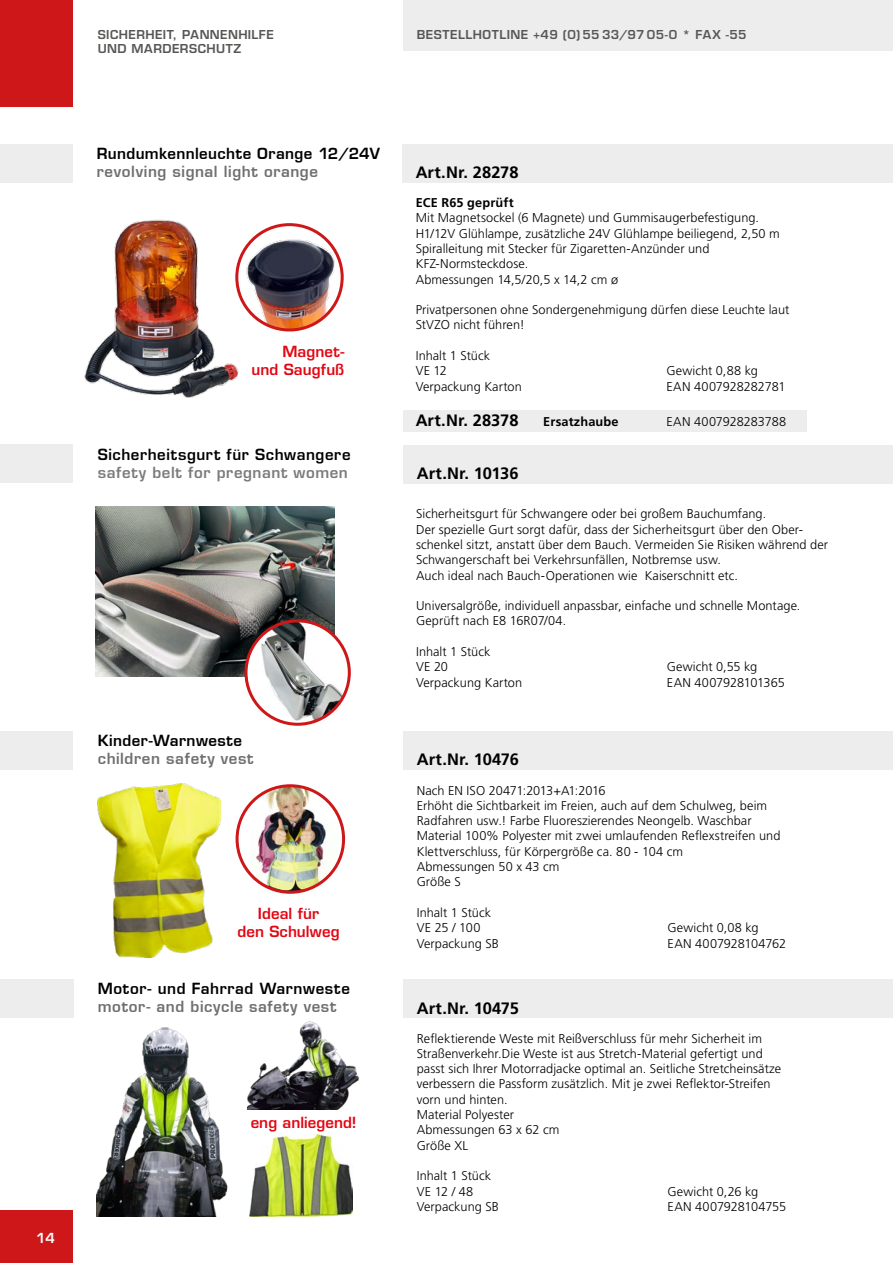
<style>
.page{position:relative;width:893px;height:1263px;background:#fff}
.page>*{position:absolute;margin:0;border:0;box-sizing:border-box;transform-origin:0 0}
.t1{font:700 16.5px "Frutiger LT Std";letter-spacing:.005em;color:#000}
.t2{font:600 15px "Eurostile LT";letter-spacing:.03em;color:#000}
.t3{font:600 15px "Eurostile LT";letter-spacing:.04em;color:#706f6f}
.t4{font:600 15px/18px "Eurostile LT Std";letter-spacing:.005em;color:#e30613;text-align:right}
.t5{font:600 15px "Eurostile LT Std";letter-spacing:.04em;color:#000}
.t6{font:600 15px "Eurostile LT Std";letter-spacing:.04em;color:#7c7b7b}
.t7{font:600 13.5px "Eurostile LT Std";color:#fff}
.t8{font:300 12.75px/15.3px "Frutiger LT Std";letter-spacing:.005em;color:#000}
.t9{font:700 12.75px "Frutiger LT Std";letter-spacing:.01em;color:#000}
.t10{font:300 12.75px "Frutiger LT Std";letter-spacing:-.015em;color:#000}
.t11{font:600 12px/14.4px "Eurostile LT Std";letter-spacing:.035em;color:#575756}
</style>
<div class="page">
<div style="left:0;top:0;width:72px;height:106px;background:#cd1719"></div>
<div style="left:0;top:1210px;width:72px;height:53px;background:#cd1719"></div>
<div style="left:404px;top:0;width:489px;height:51px;background:#ededed"></div>
<div style="left:0;top:144px;width:72px;height:39px;background:#ededed"></div>
<div style="left:403px;top:144px;width:490px;height:39px;background:#ededed"></div>
<div style="left:403px;top:410px;width:404px;height:21px;background:#ededed"></div>
<img style="left:84px;top:219px;width:156px;height:179px">
<svg style="left:237px;top:225px;width:105px;height:105px"></svg>
<img style="left:241px;top:235px;width:96px;height:95px">
<div style="left:235px;top:223px;width:109px;height:108px;border:3px solid #cd1719;border-radius:50%"></div>
<div style="left:0;top:444px;width:72px;height:38px;background:#ededed"></div>
<div style="left:404px;top:445px;width:489px;height:38px;background:#ededed"></div>
<img style="left:96px;top:507px;width:238px;height:169px">
<img style="left:246px;top:621px;width:103px;height:103px;border-radius:52px">
<div style="left:244px;top:619px;width:107px;height:107px;border:3px solid #cd1719;border-radius:50%"></div>
<img style="left:98px;top:784px;width:123px;height:173px">
<svg style="left:237px;top:786px;width:107px;height:106px"></svg>
<img style="left:251px;top:786px;width:88px;height:106px">
<div style="left:236px;top:784px;width:109px;height:110px;border:3px solid #cd1719;border-radius:50%"></div>
<div style="left:0;top:732px;width:72px;height:38px;background:#ededed"></div>
<div style="left:404px;top:731px;width:489px;height:39px;background:#ededed"></div>
<img style="left:248px;top:1021px;width:111px;height:89px">
<div style="left:0;top:980px;width:73px;height:38px;background:#ededed"></div>
<div style="left:404px;top:980px;width:489px;height:38px;background:#ededed"></div>
<img style="left:97px;top:1027px;width:131px;height:189px">
<img style="left:250px;top:1134px;width:103px;height:82px">
<p class="t7" style="left:36px;top:1230px;width:21px">14</p>
<p class="t11" style="left:98px;top:27px;width:178px">SICHERHEIT, PANNENHILFE<br>UND MARDERSCHUTZ</p>
<p class="t11" style="left:417px;top:27px;width:331px">BESTELLHOTLINE +49 (0) 55 33/97 05-0 * FAX -55</p>
<p class="t2" style="left:97px;top:144px;width:285px">Rundumkennleuchte Orange 12/24V</p>
<p class="t3" style="left:97px;top:162px;width:223px">revolving signal light orange</p>
<p class="t1" style="left:416px;top:163px;width:104px">Art.Nr. 28278</p>
<p class="t9" style="left:416px;top:195px;width:100px">ECE R65 geprüft</p>
<p class="t8" style="left:416px;top:210px;width:366px">Mit Magnetsockel (6 Magnete) und Gummisaugerbefestigung.<br>H1/12V Glühlampe, zusätzliche 24V Glühlampe beiliegend, 2,50 m Spiralleitung mit Stecker für Zigaretten-Anzünder und KFZ-Normsteckdose.<br>Abmessungen 14,5/20,5 x 14,2 cm ø</p>
<p class="t8" style="left:416px;top:302px;width:375px">Privatpersonen ohne Sondergenehmigung dürfen diese Leuchte laut<br>StVZO nicht führen!</p>
<p class="t8" style="left:416px;top:348px;width:76px">Inhalt 1 Stück<br>VE 12</p>
<p class="t4" style="left:252px;top:342px;width:94px">Magnet-<br>und Saugfuß</p>
<p class="t8" style="left:666px;top:363px;width:93px">Gewicht 0,88 kg</p>
<p class="t8" style="left:416px;top:379px;width:108px">Verpackung Karton</p>
<p class="t8" style="left:666px;top:379px;width:120px">EAN 4007928282781</p>
<p class="t1" style="left:416px;top:410px;width:104px">Art.Nr. 28378</p>
<p class="t9" style="left:543px;top:414px;width:77px">Ersatzhaube</p>
<p class="t8" style="left:666px;top:414px;width:121px">EAN 4007928283788</p>
<p class="t5" style="left:98px;top:445px;width:254px">Sicherheitsgurt für Schwangere</p>
<p class="t6" style="left:98px;top:463px;width:252px">safety belt for pregnant women</p>
<p class="t1" style="left:417px;top:463px;width:103px">Art.Nr. 10136</p>
<p class="t8" style="left:416px;top:506px;width:414px">Sicherheitsgurt für Schwangere oder bei großem Bauchumfang.<br>Der spezielle Gurt sorgt dafür, dass der Sicherheitsgurt über den Ober&shy;schenkel sitzt, anstatt über dem Bauch. Vermeiden Sie Risiken während der Schwangerschaft bei Verkehrsunfällen, Notbremse usw.<br>Auch ideal nach Bauch-Operationen wie Kaiserschnitt etc.</p>
<p class="t8" style="left:416px;top:598px;width:386px">Universalgröße, individuell anpassbar, einfache und schnelle Montage.<br>Geprüft nach E8 16R07/04.</p>
<p class="t8" style="left:416px;top:644px;width:76px">Inhalt 1 Stück<br>VE 20</p>
<p class="t8" style="left:667px;top:659px;width:92px">Gewicht 0,55 kg</p>
<p class="t2" style="left:98px;top:731px;width:146px">Kinder-Warnweste</p>
<p class="t3" style="left:98px;top:749px;width:157px">children safety vest</p>
<p class="t4" style="left:237px;top:904px;width:104px;text-align:center">Ideal für<br>den Schulweg</p>
<p class="t8" style="left:416px;top:675px;width:108px">Verpackung Karton</p>
<p class="t8" style="left:667px;top:675px;width:119px">EAN 4007928101365</p>
<p class="t1" style="left:417px;top:749px;width:104px">Art.Nr. 10476</p>
<p class="t8" style="left:417px;top:783px;width:365px">Nach EN ISO 20471:2013+A1:2016<br>Erhöht die Sichtbarkeit im Freien, auch auf dem Schulweg, beim Radfahren usw.! Farbe Fluoreszierendes Neongelb. Waschbar Material 100% Polyester mit zwei umlaufenden Reflexstreifen und Klettverschluss, für Körpergröße ca. 80 - 104 cm<br>Abmessungen 50 x 43 cm<br>Größe S</p>
<p class="t8" style="left:417px;top:905px;width:76px">Inhalt 1 Stück<br>VE 25 / 100</p>
<p class="t8" style="left:668px;top:920px;width:93px">Gewicht 0,08 kg</p>
<p class="t8" style="left:417px;top:936px;width:84px">Verpackung SB</p>
<p class="t8" style="left:668px;top:936px;width:120px">EAN 4007928104762</p>
<p class="t2" style="left:98px;top:979px;width:254px">Motor- und Fahrrad Warnweste</p>
<p class="t3" style="left:98px;top:997px;width:240px">motor- and bicycle safety vest</p>
<p class="t1" style="left:417px;top:998px;width:104px">Art.Nr. 10475</p>
<p class="t8" style="left:417px;top:1031px;width:366px">Reflektierende Weste mit Reißverschluss für mehr Sicherheit im Straßenverkehr.Die Weste ist aus Stretch-Material gefertigt und passt sich Ihrer Motorradjacke optimal an. Seitliche Stretcheinsätze verbessern die Passform zusätzlich. Mit je zwei Reflektor-Streifen vorn und hinten.<br>Material Polyester<br>Abmessungen 63 x 62 cm<br>Größe XL</p>
<p class="t8" style="left:417px;top:1168px;width:76px">Inhalt 1 Stück<br>VE 12 / 48</p>
<p class="t4" style="left:251px;top:1114px;width:107px">eng anliegend!</p>
<p class="t8" style="left:668px;top:1184px;width:92px">Gewicht 0,26 kg</p>
<p class="t8" style="left:417px;top:1199px;width:84px">Verpackung SB</p>
<p class="t10" style="left:668px;top:1199px;width:120px">EAN 4007928104755</p>
</div>
